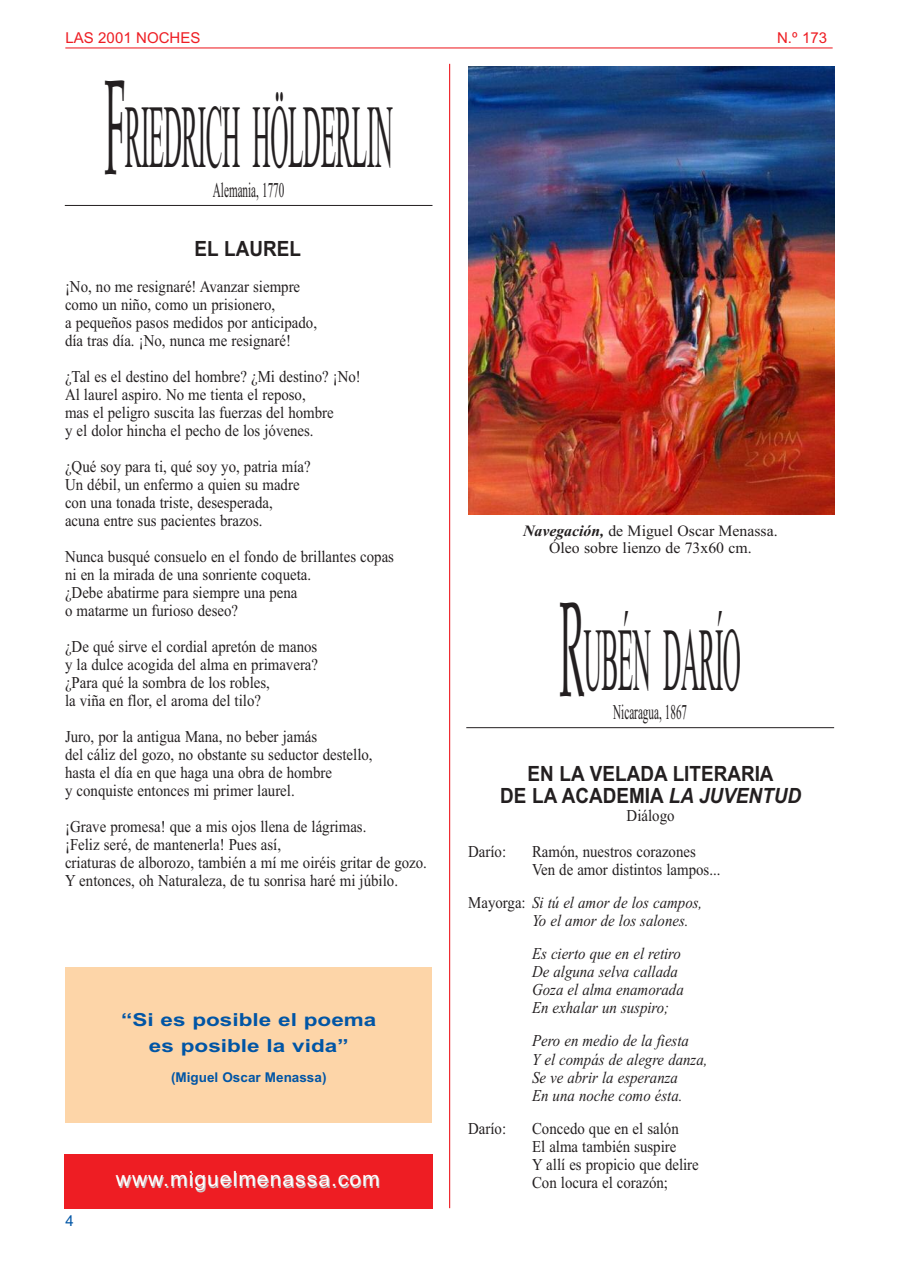
<style>
.page{position:relative;width:898px;height:1272px;background:#fff}
.page>*{position:absolute;margin:0;border:0;box-sizing:border-box;transform-origin:0 0}
.t1{font:90px "Times New Roman";letter-spacing:-.02em;color:#231f20;scale:.28 1}
.t2{font:700 21px/22.5px "Arial";color:#231f20;text-align:center;scale:.9 1}
.t3{font:21px "Times New Roman";color:#231f20;scale:.53 1}
.t4{font:21px "Arial";letter-spacing:.05em;color:#fff}
.t5{font:700 18px/25.5px "Arial";color:#0155a5;text-align:center;scale:1.25 1}
.t6{font:16.5px/18px "Times New Roman";color:#231f20;scale:.9 1}
.t7{font:italic 16.5px/18px "Times New Roman";color:#231f20;scale:.9 1}
.t8{font:15.75px/17px "Times New Roman";color:#231f20;text-align:center}
.t9{font:15px "Arial";color:#ee1d23}
.t10{font:15px "Arial";color:#0155a5}
.t11{font:700 13.5px "Arial";color:#0155a5}
.s1{font-family:"Book Antiqua";font-size:135px}
.s2{font-weight:700;font-style:italic}
.s3{font-style:italic}
.s4{font-style:normal}
</style>
<div class="page">
<hr style="left:65px;top:47px;width:767px;height:1px;background:#ee1d23">
<hr style="left:449px;top:64px;width:1px;height:1144px;background:#ee1d23">
<hr style="left:65px;top:205px;width:367px;height:1px;background:#231f20">
<div style="left:65px;top:967px;width:367px;height:156px;background:#fdd5a8"></div>
<hr style="left:466px;top:727px;width:367px;height:1px;background:#231f20">
<div style="left:64px;top:1153px;width:368px;height:55px;background:#ee1d23"></div>
<img style="left:468px;top:66px;width:366px;height:448px">
<p class="t9" style="left:65px;top:29px;width:137px">LAS 2001 NOCHES</p>
<p class="t9" style="left:776px;top:29px;width:52px">N.º 173</p>
<h1 class="t1" style="left:104px;top:84px;width:1031px"><span class="s1">F</span>RIEDRICH HöLDERLIN</h1>
<p class="t3" style="left:213px;top:177px;width:136px">Alemania, 1770</p>
<p class="t2" style="left:194px;top:237px;width:120px">EL LAUREL</p>
<p class="t6" style="left:65px;top:277px;width:281px">¡No, no me resignaré! Avanzar siempre como un niño, como un prisionero,<br>a pequeños pasos medidos por anticipado, día tras día. ¡No, nunca me resignaré!</p>
<p class="t6" style="left:65px;top:367px;width:330px">¿Tal es el destino del hombre? ¿Mi destino? ¡No!<br>Al laurel aspiro. No me tienta el reposo,<br>mas el peligro suscita las fuerzas del hombre<br>y el dolor hincha el pecho de los jóvenes.</p>
<p class="t6" style="left:65px;top:457px;width:274px">¿Qué soy para ti, qué soy yo, patria mía?<br>Un débil, un enfermo a quien su madre con una tonada triste, desesperada, acuna entre sus pacientes brazos.</p>
<p class="t6" style="left:65px;top:547px;width:367px">Nunca busqué consuelo en el fondo de brillantes copas ni en la mirada de una sonriente coqueta.<br>¿Debe abatirme para siempre una pena<br>o matarme un furioso deseo?</p>
<p class="t6" style="left:65px;top:637px;width:282px">¿De qué sirve el cordial apretón de manos y la dulce acogida del alma en primavera? ¿Para qué la sombra de los robles,<br>la viña en flor, el aroma del tilo?</p>
<p class="t6" style="left:65px;top:727px;width:343px">juro, por la antigua Mana, no beber jamás<br>del cáliz del gozo, no obstante su seductor destello, hasta el día en que haga una obra de hombre<br>y conquiste entonces mi primer laurel.</p>
<p class="t6" style="left:65px;top:817px;width:403px">¡Grave promesa! que a mis ojos llena de lágrimas.<br>¡Feliz seré, de mantenerla! Pues así,<br>criaturas de alborozo, también a mí me oiréis gritar de gozo.<br>Y entonces, oh Naturaleza, de tu sonrisa haré mi júbilo.</p>
<p class="t5" style="left:121px;top:1007px;width:206px">“Si es posible el poema es posible la vida”</p>
<p class="t11" style="left:171px;top:1069px;width:157px">(Miguel Oscar Menassa)</p>
<p class="t10" style="left:65px;top:1212px;width:10px">4</p>
<p class="t4" style="left:116px;top:1166px;width:265px">www.miguelmenassa.com</p>
<p class="t8" style="left:523px;top:522px;width:256px"><span class="s2">Navegación,</span> de Miguel Oscar Menassa.<br>Óleo sobre lienzo de 73x60 cm.</p>
<h1 class="t1" style="left:559px;top:606px;width:650px"><span class="s1">R</span>UBéN DARÍO</h1>
<p class="t3" style="left:613px;top:699px;width:141px">Nicaragua, 1867</p>
<p class="t2" style="left:500px;top:762px;width:336px">EN LA VELADA LITERARIA<br>DE LA ACADEMIA <span class="s3">LA JUVENTUD</span></p>
<p class="t6" style="left:626px;top:806px;width:55px">Diálogo</p>
<p class="t6" style="left:468px;top:842px;width:44px">Darío:</p>
<p class="t6" style="left:532px;top:842px;width:211px">Ramón, nuestros corazones<br>Ven de amor distintos lampos...</p>
<p class="t7" style="left:532px;top:893px;width:191px;text-indent:-64px"><span class="s4">Mayorga:</span> Si tú el amor de los campos,<br>Yo el amor de los salones.</p>
<p class="t7" style="left:532px;top:944px;width:170px">Es cierto que en el retiro<br>De alguna selva callada<br>Goza el alma enamorada<br>En exhalar un suspiro;</p>
<p class="t7" style="left:532px;top:1031px;width:196px">Pero en medio de la fiesta<br>Y el compás de alegre danza,<br>Se ve abrir la esperanza<br>En una noche como ésta.</p>
<p class="t6" style="left:468px;top:1118px;width:44px">Darío:</p>
<p class="t6" style="left:532px;top:1118px;width:187px">Concedo que en el salón<br>El alma también suspire<br>Y allí es propicio que delire<br>Con locura el corazón;</p>
</div>
